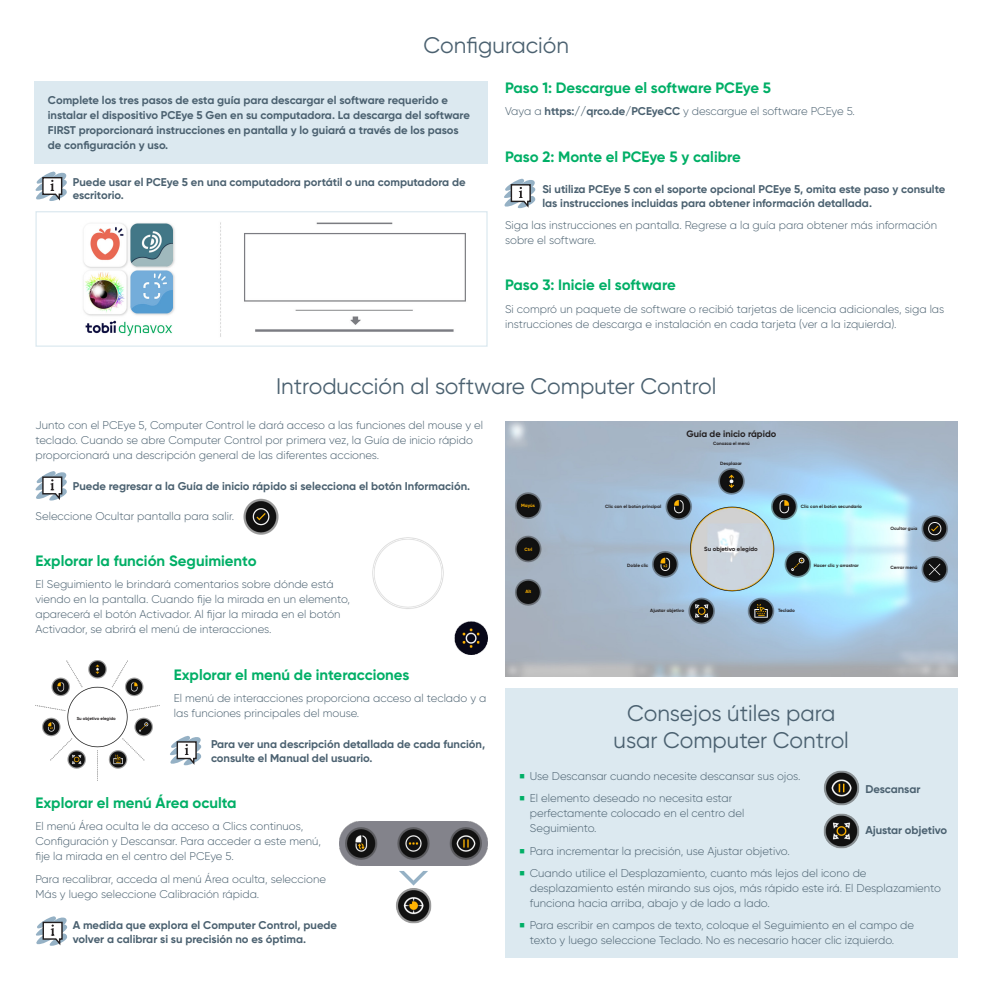
<style>
.page{position:relative;width:993px;height:993px;background:#fff}
.page>*{position:absolute;margin:0;border:0;box-sizing:border-box;transform-origin:0 0}
.Section_Title{font:22.5px/27px "Gilroy";color:#4b6170;text-align:center}
.Subhead_1{font:700 15px "Gilroy";color:#00af66}
.Paragraph_1{font:300 11.25px/15px "Gilroy";color:#4b6170}
.Info{font:700 11.25px/13.8px "Gilroy";color:#4b6170}
.Paragraph_1-2{font:700 11.25px/15px "Gilroy";color:#4b6170}
.t1{font:700 9.25px "Gilroy";color:#231f20}
.t2{font:700 6px "Gilroy";color:#231f20}
.t3{font:700 4.62px "Gilroy";color:#231f20}
.t4{font:700 4.62px "Gilroy";color:#ffb301}
.t5{font:700 4.38px "Gilroy";color:#231f20}
.s1{font-weight:700}
.s2{font-family:"Minion Pro";font-weight:700;font-size:15px;color:#00af66}
</style>
<div class="page">
<div style="left:505px;top:688px;width:452px;height:269px;background:#dce9f0"></div>
<div style="left:34px;top:81px;width:453px;height:82px;background:#dce9f0"></div>
<svg style="left:35px;top:171px;width:32px;height:30px"></svg>
<svg style="left:504px;top:178px;width:32px;height:31px"></svg>
<svg style="left:35px;top:471px;width:32px;height:30px"></svg>
<svg style="left:170px;top:736px;width:32px;height:30px"></svg>
<img style="left:505px;top:421px;width:452px;height:254px">
<img style="left:243px;top:498px;width:36px;height:37px">
<svg style="left:36px;top:916px;width:32px;height:30px"></svg>
<img style="left:372px;top:537px;width:115px;height:117px">
<img style="left:83px;top:222px;width:383px;height:115px">
<div style="left:35px;top:211px;width:452px;height:135px;border:1px solid #dce9f0"></div>
<img style="left:824px;top:770px;width:36px;height:36px">
<img style="left:823px;top:813px;width:37px;height:36px">
<img style="left:35px;top:660px;width:124px;height:119px">
<img style="left:396px;top:885px;width:36px;height:39px">
<img style="left:339px;top:821px;width:148px;height:44px">
<svg style="left:399px;top:871px;width:29px;height:14px"></svg>
<p class="Section_Title" style="left:423px;top:32px;width:147px">Configuración</p>
<p class="Paragraph_1-2" style="left:48px;top:93px;width:423px">Complete los tres pasos de esta guía para descargar el software requerido e instalar el dispositivo PCEye 5 Gen en su computadora. La descarga del software FIRST proporcionará instrucciones en pantalla y lo guiará a través de los pasos de configuración y uso.</p>
<p class="Info" style="left:73px;top:175px;width:394px">Puede usar el PCEye 5 en una computadora portátil o una computadora de escritorio.</p>
<p class="Subhead_1" style="left:505px;top:78px;width:267px">Paso 1: Descargue el software PCEye 5</p>
<p class="Paragraph_1" style="left:505px;top:104px;width:351px">Vaya a <span class="s1">https://qrco.de/PCEyeCC</span> y descargue el software PCEye 5.</p>
<p class="Subhead_1" style="left:505px;top:147px;width:237px">Paso 2: Monte el PCEye 5 y calibre</p>
<p class="Info" style="left:542px;top:182px;width:404px">Si utiliza PCEye 5 con el soporte opcional PCEye 5, omita este paso y consulte las instrucciones incluidas para obtener información detallada.</p>
<p class="Paragraph_1" style="left:505px;top:217px;width:433px">Siga las instrucciones en pantalla. Regrese a la guía para obtener más información sobre el software.</p>
<p class="Subhead_1" style="left:505px;top:276px;width:172px">Paso 3: Inicie el software</p>
<p class="Paragraph_1" style="left:505px;top:301px;width:440px">Si compró un paquete de software o recibió tarjetas de licencia adicionales, siga las instrucciones de descarga e instalación en cada tarjeta (ver a la izquierda).</p>
<p class="Section_Title" style="left:276px;top:372px;width:442px">Introducción al software Computer Control</p>
<p class="Paragraph_1" style="left:35px;top:417px;width:449px">Junto con el PCEye 5, Computer Control le dará acceso a las funciones del mouse y el teclado. Cuando se abre Computer Control por primera vez, la Guía de inicio rápido proporcionará una descripción general de las diferentes acciones.</p>
<p class="Info" style="left:73px;top:479px;width:399px">Puede regresar a la Guía de inicio rápido si selecciona el botón Información.</p>
<p class="Paragraph_1" style="left:35px;top:508px;width:200px">Seleccione Ocultar pantalla para salir.</p>
<p class="Subhead_1" style="left:35px;top:551px;width:222px">Explorar la función Seguimiento</p>
<p class="Paragraph_1" style="left:35px;top:576px;width:316px">El Seguimiento le brindará comentarios sobre dónde está viendo en la pantalla. Cuando fije la mirada en un elemento, aparecerá el botón Activador. Al fijar la mirada en el botón Activador, se abrirá el menú de interacciones.</p>
<p class="Subhead_1" style="left:174px;top:664px;width:237px">Explorar el menú de interacciones</p>
<p class="Paragraph_1" style="left:174px;top:689px;width:314px">El menú de interacciones proporciona acceso al teclado y a las funciones principales del mouse.</p>
<p class="Info" style="left:211px;top:737px;width:275px">Para ver una descripción detallada de cada función, consulte el Manual del usuario.</p>
<p class="Subhead_1" style="left:35px;top:793px;width:203px">Explorar el menú Área oculta</p>
<p class="Paragraph_1" style="left:35px;top:818px;width:287px">El menú Área oculta le da acceso a Clics continuos,<br>Configuración y Descansar. Para acceder a este menú, fije la mirada en el centro del PCEye 5.</p>
<p class="Paragraph_1" style="left:35px;top:870px;width:292px">Para recalibrar, acceda al menú Área oculta, seleccione<br>Más y luego seleccione Calibración rápida.</p>
<p class="Info" style="left:73px;top:917px;width:266px">A medida que explora el Computer Control, puede volver a calibrar si su precisión no es óptima.</p>
<p class="t5" style="left:77px;top:715px;width:41px">Su objetivo elegido</p>
<p class="t4" style="left:521px;top:502px;width:15px">Mayús</p>
<p class="t4" style="left:524px;top:546px;width:9px">Ctrl</p>
<p class="t4" style="left:525px;top:588px;width:8px">Alt</p>
<p class="t3" style="left:605px;top:503px;width:57px">Clic con el botón principal</p>
<p class="t3" style="left:627px;top:562px;width:23px">Doble clic</p>
<p class="t1" style="left:686px;top:428px;width:91px">Guía de inicio rápido</p>
<p class="t3" style="left:712px;top:441px;width:38px">Conozca el menú</p>
<p class="t3" style="left:720px;top:460px;width:23px">Desplazar</p>
<p class="t2" style="left:704px;top:544px;width:55px">Su objetivo elegido</p>
<p class="t3" style="left:800px;top:503px;width:63px">Clic con el botón secundario</p>
<p class="t3" style="left:813px;top:562px;width:46px">Hacer clic y arrastrar</p>
<p class="t3" style="left:650px;top:607px;width:35px">Ajustar objetivo</p>
<p class="t3" style="left:777px;top:607px;width:18px">Teclado</p>
<p class="t3" style="left:890px;top:525px;width:28px">Ocultar guía</p>
<p class="t3" style="left:890px;top:564px;width:28px">Cerrar menú</p>
<p class="Section_Title" style="left:613px;top:698px;width:237px">Consejos útiles para usar Computer Control</p>
<p class="Paragraph_1" style="left:519px;top:768px;width:283px"><span class="s2">■</span> Use Descansar cuando necesite descansar sus ojos.</p>
<p class="Paragraph_1" style="left:529px;top:790px;width:216px;text-indent:-11px"><span class="s2">■</span> El elemento deseado no necesita estar perfectamente colocado en el centro del<br>Seguimiento.</p>
<p class="Paragraph_1" style="left:519px;top:842px;width:272px"><span class="s2">■</span> Para incrementar la precisión, use Ajustar objetivo.</p>
<p class="Paragraph_1" style="left:529px;top:864px;width:412px;text-indent:-11px"><span class="s2">■</span> Cuando utilice el Desplazamiento, cuanto más lejos del icono de desplazamiento estén mirando sus ojos, más rápido este irá. El Desplazamiento funciona hacia arriba, abajo y de lado a lado.</p>
<p class="Paragraph_1" style="left:529px;top:916px;width:385px;text-indent:-11px"><span class="s2">■</span> Para escribir en campos de texto, coloque el Seguimiento en el campo de texto y luego seleccione Teclado. No es necesario hacer clic izquierdo.</p>
<p class="Info" style="left:865px;top:781px;width:57px">Descansar</p>
<p class="Info" style="left:865px;top:822px;width:83px">Ajustar objetivo</p>
</div>
